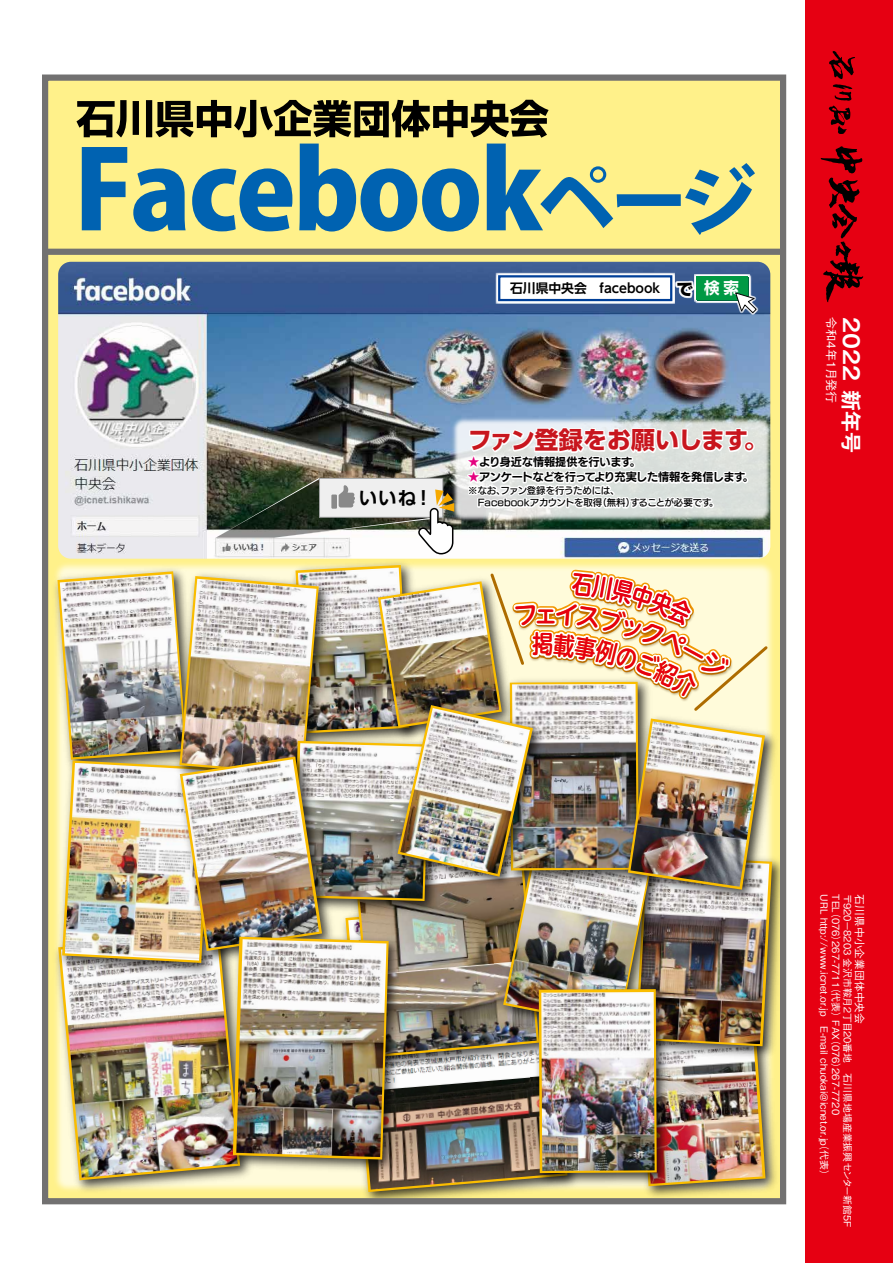
<style>
.page{position:relative;width:893px;height:1263px;background:#fff}
.page>*{position:absolute;margin:0;border:0;box-sizing:border-box;transform-origin:0 0}
.t1{font:500 24.75px "UD Shin M Go Pro";color:#e60012}
.t2{font:700 24.3px "UD Shin Go Pr 6";letter-spacing:-.02em;color:#c8161e}
.t3{font:700 21px "Gothic MB101 Pro De";color:#fff}
.t4{font:700 18.75px "UD Shin Go Pr 6 De";color:#000}
.t5{font:700 12.75px "UD Shin Go Pr 6 De";color:#000}
.t6{font:500 12px "Gothic BBB Pr 6";color:#fff}
.t7{font:11.1px "New Rodin Pro B";letter-spacing:-.03em;color:#000}
.t8{font:11.1px "New Rodin Pro B";letter-spacing:-.01em;color:#000}
.t9{font:500 10.8px "Gothic BBB Pr 6";color:#fff}
.t10{font:500 9.9px/11.7px "Gothic BBB Pr 6";color:#fff}
.t11{font:9.45px/12.6px "New Rodin Pro DB";letter-spacing:-.01em;color:#000}
.s1{font-family:"New Rodin Pro EB";font-weight:400;font-size:16.2px}
.s2{font-family:"New Rodin Pro B";font-weight:400;font-size:16.2px;color:#fff}
.s3{color:#e4007f}
</style>
<div class="page">
<div style="left:806px;top:0;width:87px;height:1263px;background:#e60012"></div>
<svg style="left:829px;top:51px;width:26px;height:83px"></svg>
<svg style="left:821px;top:146px;width:43px;height:156px"></svg>
<div style="left:45px;top:78px;width:738px;height:1123px;background:#fff18a"></div>
<img style="left:58px;top:262px;width:712px;height:144px">
<img style="left:774px;top:847px;width:13px;height:216px">
<img style="left:774px;top:739px;width:5px;height:168px">
<img style="left:401px;top:366px;width:405px;height:206px">
<div style="left:495px;top:273px;width:180px;height:31px;border:8px solid #fff"></div>
<div style="left:695px;top:275px;width:56px;height:28px;border:4px solid #fff"></div>
<div style="left:694px;top:274px;width:56px;height:28px;border:4px solid #fff"></div>
<div style="left:499px;top:276px;width:172px;height:24px;background:#fff"></div>
<div style="left:498px;top:275px;width:174px;height:26px;border:2px solid #003f98"></div>
<svg style="left:673px;top:278px;width:24px;height:23px"></svg>
<div style="left:697px;top:277px;width:52px;height:24px;background:#00693e"></div>
<div style="left:696px;top:276px;width:52px;height:24px;background:#094"></div>
<svg style="left:733px;top:291px;width:25px;height:24px"></svg>
<div style="left:42px;top:75px;width:744px;height:1129px;border:6px solid #727171"></div>
<div style="left:45px;top:249px;width:738px;height:6px;background:#727171"></div>
<svg style="left:82px;top:147px;width:45px;height:83px"></svg>
<svg style="left:133px;top:168px;width:53px;height:63px"></svg>
<svg style="left:192px;top:168px;width:100px;height:63px"></svg>
<svg style="left:299px;top:144px;width:180px;height:87px"></svg>
<svg style="left:487px;top:144px;width:268px;height:91px"></svg>
<svg style="left:76px;top:100px;width:473px;height:38px"></svg>
<img style="left:55px;top:406px;width:719px;height:799px">
<p class="t5" style="left:510px;top:277px;width:231px">石川県中央会　facebook <span class="s1">で</span> <span class="s2">検索</span></p>
<h3 class="t4" style="left:359px;top:483px;width:76px">いいね！</h3>
<h2 class="t2" style="left:468px;top:420px;width:302px">ファン登録をお願いします。</h2>
<p class="t8" style="left:468px;top:453px;width:174px"><span class="s3">★</span>より身近な情報提供を行います。</p>
<p class="t7" style="left:468px;top:467px;width:287px"><span class="s3">★</span>アンケートなどを行ってより充実した情報を発信します。</p>
<p class="t11" style="left:468px;top:483px;width:252px">※なお、ファン登録を行うためには、<br>　Facebookアカウントを取得（無料）することが必要です。</p>
<h1 class="t1" style="left:534px;top:593px;width:26px">ェ</h1>
<p class="t6" style="left:841px;top:317px;width:87px;rotate:90deg">令和4年1月発行</p>
<h3 class="t3" style="left:869px;top:317px;width:137px;rotate:90deg">2022 新年号</h3>
<p class="t10" style="left:842px;top:894px;width:287px;rotate:90deg">TEL（076）267-7711（代表）FAX（076）267-7720<br>URL http://www.icnet.or.jp　E-mail chuokai@icnet.or.jp（代表）</p>
<p class="t10" style="left:854px;top:894px;width:335px;rotate:90deg">〒920－8203 金沢市鞍月２丁目20番地　石川県地場産業振興センター新館５F</p>
<p class="t9" style="left:868px;top:894px;width:131px;rotate:90deg">石川県中小企業団体中央会</p>
</div>
